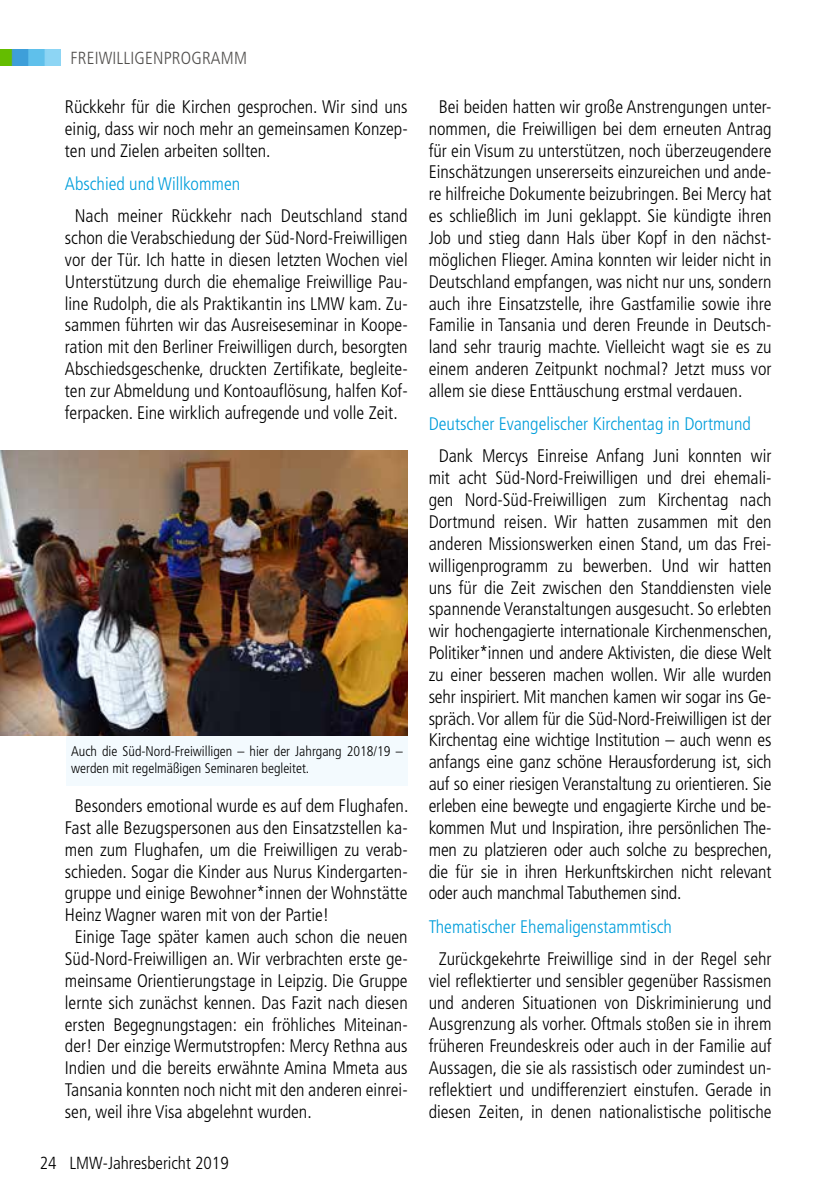
<style>
.page{position:relative;width:834px;height:1191px;background:#fff}
.page>*{position:absolute;margin:0;border:0;box-sizing:border-box;transform-origin:0 0}
.t1{font:300 condensed 18.2px/21.9px "Frutiger";color:#000;text-align:justify}
.t2{font:300 condensed 18.2px "Frutiger";color:#009edb}
.t3{font:300 condensed 17.5px "Frutiger";color:#000}
.t4{font:300 condensed 17.5px "Frutiger";letter-spacing:.01em;color:#514f4d}
.t5{font:300 condensed 14px/16.8px "Frutiger";color:#000}
</style>
<div class="page">
<img style="left:0;top:50px;width:61px;height:15px">
<img style="left:0;top:450px;width:407px;height:286px">
<div style="left:66px;top:736px;width:341px;height:49px;background:#f3fafe"></div>
<p class="t4" style="left:70px;top:48px;width:25px">Freiwilligenp</p>
<p class="t4" style="left:172px;top:48px;width:52px">rog ramm</p>
<p class="t1" style="left:65px;top:96px;width:344px">Rückkehr für die Kirchen gesprochen. Wir sind uns einig, dass wir noch mehr an gemeinsamen Konzep&shy;ten und Zielen arbeiten sollten.</p>
<p class="t2" style="left:65px;top:173px;width:177px">Abschied und Willkommen</p>
<p class="t1" style="left:65px;top:205px;width:344px;text-align:center">Nach meiner Rückkehr nach Deutschland stand schon die Verabschiedung der Süd-Nord-Freiwilligen vor der Tür. Ich hatte in diesen letzten Wochen viel Unterstützung durch die ehemalige Freiwillige Pau&shy;line Rudolph, die als Praktikantin ins LMW kam. Zu&shy;sammen führten wir das Ausreiseseminar in Koope&shy;ration mit den Berliner Freiwilligen durch, besorgten Abschiedsgeschenke, druckten Zertifikate, begleite&shy;ten zur Abmeldung und Kontoauflösung, halfen Kof&shy;ferpacken. Eine wirklich aufregende und volle Zeit.</p>
<p class="t5" style="left:71px;top:743px;width:333px">Auch die Süd-Nord-Freiwilligen – hier der Jahrgang 2018/19 – werden mit regelmäßigen Seminaren begleitet.</p>
<p class="t1" style="left:75px;top:795px;width:335px">Besonders emotional wurde es auf dem Flughafen.</p>
<p class="t1" style="left:65px;top:817px;width:344px">Fast alle Bezugspersonen aus den Einsatzstellen ka-</p>
<p class="t1" style="left:65px;top:838px;width:344px">men zum Flughafen, um die Freiwilligen zu verab-</p>
<p class="t1" style="left:65px;top:860px;width:344px">schieden. Sogar die Kinder aus Nurus Kindergarten-</p>
<p class="t1" style="left:65px;top:882px;width:344px">gruppe und einige Bewohner*innen der Wohnstätte</p>
<p class="t1" style="left:65px;top:904px;width:266px">Heinz Wagner waren mit von der Partie!</p>
<p class="t1" style="left:75px;top:926px;width:334px">Einige Tage später kamen auch schon die neuen</p>
<p class="t1" style="left:65px;top:948px;width:344px">Süd-Nord-Freiwilligen an. Wir verbrachten erste ge-</p>
<p class="t1" style="left:65px;top:969px;width:344px">meinsame Orientierungstage in Leipzig. Die Gruppe</p>
<p class="t1" style="left:65px;top:991px;width:344px">lernte sich zunächst kennen. Das Fazit nach diesen</p>
<p class="t1" style="left:65px;top:1013px;width:344px">ersten Begegnungstagen: ein fröhliches Miteinan-</p>
<p class="t1" style="left:65px;top:1035px;width:344px">der! Der einzige Wermutstropfen: Mercy Rethna aus</p>
<p class="t1" style="left:65px;top:1057px;width:344px">Indien und die bereits erwähnte Amina Mmeta aus</p>
<p class="t1" style="left:65px;top:1079px;width:344px">Tansania konnten noch nicht mit den anderen einrei-</p>
<p class="t1" style="left:65px;top:1101px;width:248px">sen, weil ihre Visa abgelehnt wurden.</p>
<p class="t3" style="left:40px;top:1153px;width:190px">24 LMW-Jahresbericht 2019</p>
<p class="t1" style="left:428px;top:96px;width:344px;text-indent:10px">Bei beiden hatten wir große Anstrengungen unter&shy;nommen, die Freiwilligen bei dem erneuten Antrag für ein Visum zu unterstützen, noch überzeugendere Einschätzungen unsererseits einzureichen und ande&shy;re hilfreiche Dokumente beizubringen. Bei Mercy hat es schließlich im Juni geklappt. Sie kündigte ihren Job und stieg dann Hals über Kopf in den nächst&shy;möglichen Flieger. Amina konnten wir leider nicht in Deutschland empfangen, was nicht nur uns, sondern auch ihre Einsatzstelle, ihre Gastfamilie sowie ihre Familie in Tansania und deren Freunde in Deutsch&shy;land sehr traurig machte. Vielleicht wagt sie es zu einem anderen Zeitpunkt nochmal? Jetzt muss vor allem sie diese Enttäuschung erstmal verdauen.</p>
<p class="t2" style="left:428px;top:413px;width:323px">Deutscher Evangelischer Kirchentag in Dortmund</p>
<p class="t1" style="left:428px;top:445px;width:345px;text-indent:10px">Dank Mercys Einreise Anfang Juni konnten wir mit acht Süd-Nord-Freiwilligen und drei ehemali&shy;gen Nord-Süd-Freiwilligen zum Kirchentag nach Dortmund reisen. Wir hatten zusammen mit den anderen Missionswerken einen Stand, um das Frei&shy;willigenprogramm zu bewerben. Und wir hatten uns für die Zeit zwischen den Standdiensten viele spannende Veranstaltungen ausgesucht. So erlebten wir hochengagierte internationale Kirchenmenschen, Politiker*innen und andere Aktivisten, die diese Welt zu einer besseren machen wollen. Wir alle wurden sehr inspiriert. Mit manchen kamen wir sogar ins Ge&shy;spräch. Vor allem für die Süd-Nord-Freiwilligen ist der Kirchentag eine wichtige Institution – auch wenn es anfangs eine ganz schöne Herausforderung ist, sich auf so einer riesigen Veranstaltung zu orientieren. Sie erleben eine bewegte und engagierte Kirche und be&shy;kommen Mut und Inspiration, ihre persönlichen The&shy;men zu platzieren oder auch solche zu besprechen, die für sie in ihren Herkunftskirchen nicht relevant oder auch manchmal Tabuthemen sind.</p>
<p class="t2" style="left:428px;top:916px;width:245px">Thematischer Ehemaligenstammtisch</p>
<p class="t1" style="left:428px;top:948px;width:344px;text-align:center">Zurückgekehrte Freiwillige sind in der Regel sehr viel reflektierter und sensibler gegenüber Rassismen und anderen Situationen von Diskriminierung und Ausgrenzung als vorher. Oftmals stoßen sie in ihrem früheren Freundeskreis oder auch in der Familie auf Aussagen, die sie als rassistisch oder zumindest un&shy;reflektiert und undifferenziert einstufen. Gerade in diesen Zeiten, in denen nationalistische politische</p>
</div>
